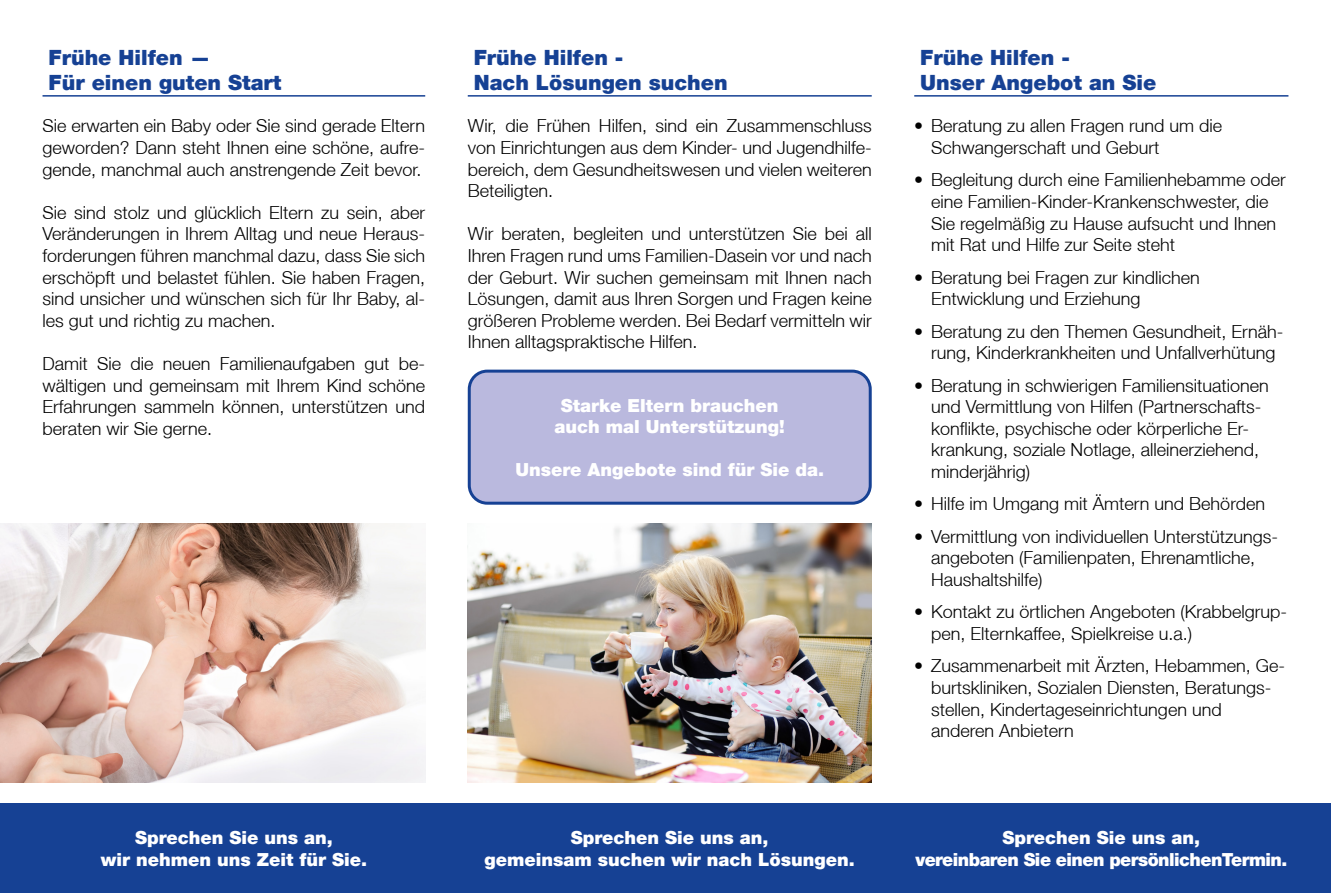
<style>
.page{position:relative;width:1331px;height:893px;background:#fff}
.page>*{position:absolute;margin:0;border:0;box-sizing:border-box;transform-origin:0 0}
.t1{font:900 21px/25.2px "Helvetica Neue";color:#164194}
.t2{font:300 18px/21.6px "Helvetica Neue";color:#000}
.t3{font:900 18px/21.6px "Helvetica Neue";color:#fff;text-align:center}
.t4{font:900 18px/21.6px "Helvetica Neue";letter-spacing:-.03em;color:#fff;text-align:center}
</style>
<div class="page">
<hr style="left:43px;top:95px;width:382px;height:2px;background:#164194">
<hr style="left:468px;top:95px;width:404px;height:2px;background:#164194">
<hr style="left:914px;top:95px;width:374px;height:2px;background:#164194">
<img style="left:0;top:523px;width:425px;height:259px">
<img style="left:468px;top:523px;width:404px;height:259px">
<div style="left:469px;top:371px;width:401px;height:132px;background:#bab9de;border-radius:18px"></div>
<div style="left:468px;top:370px;width:404px;height:135px;border:3px solid #164194;border-radius:18px"></div>
<div style="left:0;top:804px;width:446px;height:89px;background:#164194"></div>
<div style="left:446px;top:804px;width:447px;height:89px;background:#164194"></div>
<div style="left:893px;top:804px;width:438px;height:89px;background:#164194"></div>
<p class="t1" style="left:49px;top:44px;width:234px">Frühe Hilfen —<br>Für einen guten Start</p>
<p class="t2" style="left:43px;top:115px;width:384px;text-align:justify">Sie erwarten ein Baby oder Sie sind gerade Eltern geworden? Dann steht Ihnen eine schöne, aufre&shy;gende, manchmal auch anstrengende Zeit bevor.</p>
<p class="t2" style="left:43px;top:201px;width:384px;text-align:justify">Sie sind stolz und glücklich Eltern zu sein, aber Veränderungen in Ihrem Alltag und neue Heraus&shy;forderungen führen manchmal dazu, dass Sie sich erschöpft und belastet fühlen. Sie haben Fragen, sind unsicher und wünschen sich für Ihr Baby, al&shy;les gut und richtig zu machen.</p>
<p class="t2" style="left:43px;top:352px;width:384px;text-align:justify">Damit Sie die neuen Familienaufgaben gut be&shy;wältigen und gemeinsam mit Ihrem Kind schöne Erfahrungen sammeln können, unterstützen und beraten wir Sie gerne.</p>
<p class="t1" style="left:474px;top:44px;width:255px">Frühe Hilfen -<br>Nach Lösungen suchen</p>
<p class="t1" style="left:920px;top:44px;width:238px">Frühe Hilfen -<br>Unser Angebot an Sie</p>
<p class="t2" style="left:468px;top:115px;width:405px;text-align:justify">Wir, die Frühen Hilfen, sind ein Zusammenschluss von Einrichtungen aus dem Kinder- und Jugendhilfe&shy;bereich, dem Gesundheitswesen und vielen weiteren Beteiligten.</p>
<p class="t2" style="left:468px;top:223px;width:405px;text-align:justify">Wir beraten, begleiten und unterstützen Sie bei all Ihren Fragen rund ums Familien-Dasein vor und nach der Geburt. Wir suchen gemeinsam mit Ihnen nach Lösungen, damit aus Ihren Sorgen und Fragen keine größeren Probleme werden. Bei Bedarf vermitteln wir Ihnen alltagspraktische Hilfen.</p>
<p class="t3" style="left:555px;top:394px;width:232px">Starke Eltern brauchen auch mal Unterstützung!</p>
<p class="t3" style="left:515px;top:459px;width:310px">Unsere Angebote sind für Sie da.</p>
<p class="t2" style="left:931px;top:115px;width:292px;text-indent:-17px">• Beratung zu allen Fragen rund um die<br>Schwangerschaft und Geburt</p>
<p class="t2" style="left:931px;top:169px;width:356px;text-indent:-17px">• Begleitung durch eine Familienhebamme oder eine Familien-Kinder-Krankenschwester, die Sie regelmäßig zu Hause aufsucht und Ihnen mit Rat und Hilfe zur Seite steht</p>
<p class="t2" style="left:931px;top:266px;width:270px;text-indent:-17px">• Beratung bei Fragen zur kindlichen<br>Entwicklung und Erziehung</p>
<p class="t2" style="left:914px;top:320px;width:371px;text-align:center">• Beratung zu den Themen Gesundheit, Ernäh&shy;rung, Kinderkrankheiten und Unfallverhütung</p>
<p class="t2" style="left:931px;top:374px;width:339px;text-indent:-17px">• Beratung in schwierigen Familiensituationen und Vermittlung von Hilfen (Partnerschafts&shy;konflikte, psychische oder körperliche Er&shy;krankung, soziale Notlage, alleinerziehend, minderjährig)</p>
<p class="t2" style="left:914px;top:493px;width:352px">• Hilfe im Umgang mit Ämtern und Behörden</p>
<p class="t2" style="left:931px;top:525px;width:349px;text-indent:-17px">• Vermittlung von individuellen Unterstützungs&shy;angeboten (Familienpaten, Ehrenamtliche,<br>Haushaltshilfe)</p>
<p class="t2" style="left:931px;top:601px;width:357px;text-indent:-17px">• Kontakt zu örtlichen Angeboten (Krabbelgrup&shy;pen, Elternkaffee, Spielkreise u.a.)</p>
<p class="t2" style="left:931px;top:655px;width:355px;text-indent:-17px">• Zusammenarbeit mit Ärzten, Hebammen, Ge&shy;burtskliniken, Sozialen Diensten, Beratungs&shy;stellen, Kindertageseinrichtungen und anderen Anbietern</p>
<p class="t3" style="left:101px;top:827px;width:268px">Sprechen Sie uns an,<br>wir nehmen uns Zeit für Sie.</p>
<p class="t3" style="left:485px;top:827px;width:372px">Sprechen Sie uns an,<br>gemeinsam suchen wir nach Lösungen.</p>
<p class="t4" style="left:915px;top:827px;width:373px">Sprechen Sie uns an,<br>vereinbaren Sie einen persönlichenTermin.</p>
</div>
